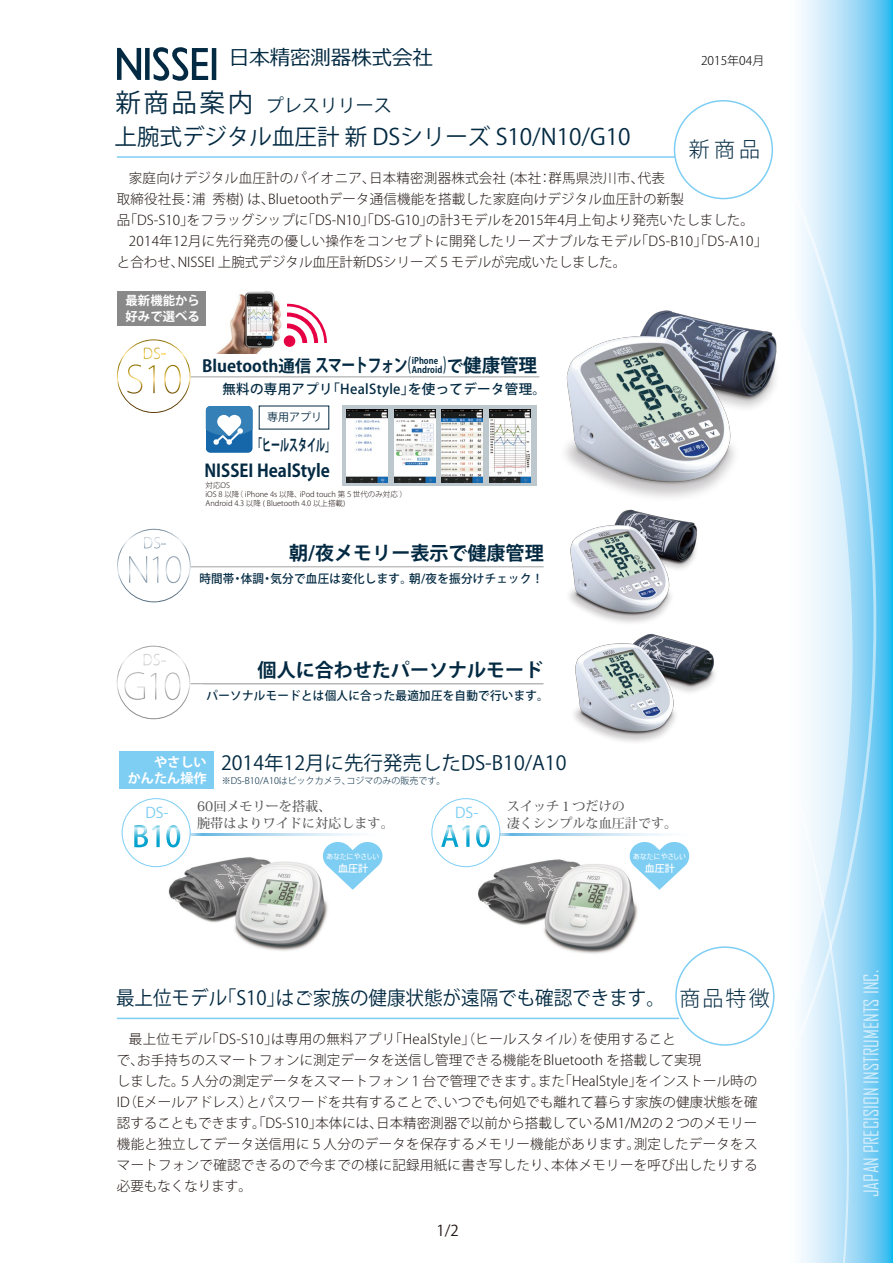
<style>
.page{position:relative;width:893px;height:1263px;background:#fff}
.page>*{position:absolute;margin:0;border:0;box-sizing:border-box;transform-origin:0 0}
.t1{font:25.5px "Koz Go Pro";letter-spacing:.1em;color:#032a42}
.t2{font:22.5px "Koz Go Pro";color:#032a42}
.t3{font:300 21px "Koz Go Pro";letter-spacing:.1em;color:#032a42}
.t4{font:20.4px "Meiryo";color:#032a42}
.t5{font:19.5px "Koz Go Pro";color:#032a42;scale:.95 1}
.t6{font:19.5px "Agency FB";color:#d3edfb}
.t7{font:19.5px "Koz Go Pro";color:#032a42}
.t8{font:700 19.05px "Koz Go Pro";color:#032a42}
.t9{font:500 18.75px "Koz Go Pro";color:#032a42;scale:.55 1}
.t10{font:700 18.45px "Koz Go Pro";color:#032a42}
.t11{font:18px "Koz Go Pro";color:#032a42}
.t12{font:700 17.55px "Koz Go Pro";color:#032a42;scale:.95 1}
.t13{font:700 16.5px "Koz Go Pro";color:#032a42}
.t14{font:700 16.2px "Koz Go Pro";color:#032a42;scale:.56 1}
.t15{font:15px "Koz Go Pro";color:#221815}
.t16{font:14.7px "Koz Go Pro";color:#7ecef4}
.t17{font:300 13.5px/21px "Koz Go Pro";letter-spacing:.01em;color:#221815}
.t18{font:500 13.5px "Koz Go Pro";letter-spacing:.025em;color:#032a42}
.t19{font:700 13.2px/16.5px "Koz Go Pro";color:#fff;text-align:right}
.t20{font:500 13.05px/17.1px "Koz Min Pro";color:#595757}
.t21{font:700 12.45px/15.5px "Koz Go Pro";color:#fff}
.t22{font:500 12px "Koz Go Pro";letter-spacing:.025em;color:#032a42;scale:.96 1}
.t23{font:300 12px "Koz Go Pro";color:#000}
.t24{font:10.95px "Koz Go Pro";color:#032a42}
.t25{font:500 10.05px "Koz Go Pro";color:#fff}
.t26{font:300 9px "Koz Go Pro";color:#032a42}
.t27{font:700 9px "Koz Go Pro";color:#032a42;scale:.9 1}
.t28{font:300 7.5px/9px "Koz Go Pro";color:#221815}
.t29{font:7.05px "Ume P Gothic O5";letter-spacing:.05em;color:#fff}
.s1{font-size:18.45px}
.s2{font-weight:500;font-size:18.75px}
.s3{font-size:16.5px}
</style>
<div class="page">
<svg style="left:801px;top:0;width:92px;height:1263px;background:#6dccf3"></svg>
<svg style="left:744px;top:950px;width:105px;height:313px"></svg>
<svg style="left:761px;top:125px;width:115px;height:992px"></svg>
<div style="left:342px;top:406px;width:194px;height:80px;background:#bdc7ce"></div>
<img style="left:450px;top:824px;width:238px;height:158px">
<img style="left:140px;top:821px;width:217px;height:130px">
<img style="left:501px;top:261px;width:378px;height:252px">
<img style="left:531px;top:480px;width:227px;height:119px">
<img style="left:535px;top:599px;width:228px;height:151px">
<img style="left:347px;top:409px;width:41px;height:74px">
<img style="left:394px;top:409px;width:41px;height:74px">
<img style="left:441px;top:409px;width:42px;height:74px">
<img style="left:489px;top:409px;width:41px;height:74px">
<div style="left:674px;top:100px;width:99px;height:99px;border:2px solid #7ecef4;border-radius:50%"></div>
<div style="left:675px;top:946px;width:100px;height:100px;border:2px solid #7ecef4;border-radius:50%"></div>
<hr style="left:117px;top:156px;width:558px;height:2px;background:#7ecef4">
<hr style="left:117px;top:1018px;width:562px;height:1px;background:#7ecef4">
<hr style="left:212px;top:48px;width:4px;height:32px;background:#032a42">
<svg style="left:153px;top:47px;width:55px;height:34px"></svg>
<div style="left:145px;top:48px;width:5px;height:32px;background:#032a42"></div>
<svg style="left:117px;top:48px;width:24px;height:32px"></svg>
<img style="left:217px;top:291px;width:65px;height:62px">
<hr style="left:191px;top:376px;width:348px;height:1px;background:#b5b6b6">
<svg style="left:117px;top:339px;width:73px;height:74px"></svg>
<div style="left:284px;top:335px;width:11px;height:12px;background:#e60044;border-radius:50%"></div>
<svg style="left:288px;top:304px;width:39px;height:39px"></svg>
<hr style="left:191px;top:566px;width:353px;height:1px;background:#b5b6b6">
<svg style="left:117px;top:529px;width:74px;height:73px"></svg>
<hr style="left:190px;top:683px;width:353px;height:1px;background:#b5b6b6">
<svg style="left:117px;top:646px;width:73px;height:73px"></svg>
<div style="left:117px;top:291px;width:89px;height:35px;background:#898989"></div>
<svg style="left:191px;top:833px;width:166px;height:2px"></svg>
<svg style="left:500px;top:833px;width:188px;height:2px"></svg>
<svg style="left:441px;top:825px;width:29px;height:22px"></svg>
<svg style="left:476px;top:825px;width:14px;height:22px"></svg>
<div style="left:431px;top:798px;width:69px;height:69px;border:1px solid #7ecef4;border-radius:50%"></div>
<svg style="left:134px;top:825px;width:26px;height:22px"></svg>
<svg style="left:166px;top:825px;width:14px;height:22px"></svg>
<div style="left:122px;top:798px;width:69px;height:69px;border:1px solid #7ecef4;border-radius:50%"></div>
<svg style="left:321px;top:840px;width:62px;height:50px"></svg>
<svg style="left:628px;top:840px;width:62px;height:50px"></svg>
<div style="left:119px;top:751px;width:94px;height:37px;background:#7ecef4"></div>
<svg style="left:206px;top:406px;width:47px;height:47px"></svg>
<h3 class="t4" style="left:229px;top:44px;width:205px">日本精密測器株式会社</h3>
<h1 class="t1" style="left:115px;top:86px;width:139px">新商品案内</h1>
<h3 class="t11" style="left:266px;top:93px;width:127px">プレスリリース</h3>
<h2 class="t2" style="left:115px;top:122px;width:517px">上腕式デジタル血圧計 新 DSシリーズ S10/N10/G10</h2>
<p class="t23" style="left:701px;top:52px;width:65px">2015年04月</p>
<h3 class="t3" style="left:689px;top:135px;width:73px">新商品</h3>
<p class="t17" style="left:129px;top:167px;width:537px">家庭向けデジタル血圧計のパイオニア、日本精密測器株式会社 (本社：群馬県渋川市、代表</p>
<p class="t17" style="left:117px;top:188px;width:569px">取締役社長：浦 秀樹) は、Bluetoothデータ通信機能を搭載した家庭向けデジタル血圧計の新製</p>
<p class="t17" style="left:117px;top:209px;width:638px">品「DS-S10」をフラッグシップに「DS-N10」「DS-G10」の計3モデルを2015年4月上旬より発売いたしました。</p>
<p class="t17" style="left:129px;top:230px;width:640px">2014年12月に先行発売の優しい操作をコンセプトに開発したリーズナブルなモデル「DS-B10」「DS-A10」</p>
<p class="t17" style="left:117px;top:251px;width:511px">と合わせ、NISSEI 上腕式デジタル血圧計新DSシリーズ５モデルが完成いたしました。</p>
<p class="t21" style="left:126px;top:294px;width:76px">最新機能から好みで選べる</p>
<p class="t13" style="left:202px;top:356px;width:207px">Bluetooth通信 <span class="s1">スマートフォン</span></p>
<h3 class="t10" style="left:443px;top:354px;width:95px"><span class="s2">)</span><span class="s3">で</span>健康管理</h3>
<p class="t18" style="left:222px;top:380px;width:325px">無料の専用アプリ「HealStyle」を使ってデータ管理。</p>
<h3 class="t9" style="left:408px;top:352px;width:8px">(</h3>
<p class="t27" style="left:412px;top:364px;width:35px">Android</p>
<p class="t27" style="left:412px;top:355px;width:31px">iPhone</p>
<p class="t24" style="left:267px;top:410px;width:57px">専用アプリ</p>
<p class="t14" style="left:253px;top:435px;width:146px">「ヒールスタイル」</p>
<p class="t28" style="left:206px;top:481px;width:203px">対応OS<br>iOS 8 以降（ iPhone 4s 以降、iPod touch 第５世代のみ対応 ）<br>Android 4.3 以降 ( Bluetooth 4.0 以上搭載)</p>
<p class="t12" style="left:204px;top:459px;width:133px">NISSEI HealStyle</p>
<h3 class="t8" style="left:289px;top:541px;width:256px">朝/夜メモリー表示で健康管理</h3>
<p class="t22" style="left:199px;top:571px;width:360px">時間帯・体調・気分で血圧は変化します。朝/夜を振分けチェック！</p>
<h3 class="t8" style="left:258px;top:658px;width:287px">個人に合わせたパーソナルモード</h3>
<p class="t22" style="left:207px;top:688px;width:358px">パーソナルモードとは個人に合った最適加圧を自動で行います。</p>
<p class="t19" style="left:128px;top:754px;width:81px">やさしい<br>かんたん操作</p>
<h3 class="t7" style="left:221px;top:750px;width:347px">2014年12月に先行発売したDS-B10/A10</h3>
<p class="t26" style="left:222px;top:775px;width:225px">※DS-B10/A10はビックカメラ、コジマのみの販売です。</p>
<p class="t16" style="left:145px;top:803px;width:25px">DS-</p>
<p class="t20" style="left:197px;top:797px;width:198px">60回メモリーを搭載、<br>腕帯はよりワイドに対応します。</p>
<p class="t29" style="left:326px;top:853px;width:54px">あなたにやさしい</p>
<p class="t25" style="left:338px;top:861px;width:32px">血圧計</p>
<p class="t16" style="left:455px;top:803px;width:25px">DS-</p>
<p class="t20" style="left:507px;top:797px;width:172px">スイッチ１つだけの<br>凄くシンプルな血圧計です。</p>
<p class="t29" style="left:633px;top:853px;width:54px">あなたにやさしい</p>
<p class="t25" style="left:645px;top:861px;width:32px">血圧計</p>
<h3 class="t5" style="left:116px;top:985px;width:579px">最上位モデル「S10」はご家族の健康状態が遠隔でも確認できます。</h3>
<h3 class="t3" style="left:679px;top:984px;width:92px">商品特徴</h3>
<p class="t17" style="left:117px;top:1029px;width:642px;text-indent:12px">最上位モデル「DS-S10」は専用の無料アプリ「HealStyle」（ヒールスタイル）を使用すること<br>で、お手持ちのスマートフォンに測定データを送信し管理できる機能をBluetooth を搭載して実現<br>しました。５人分の測定データをスマートフォン１台で管理できます。また「HealStyle」をインストール時のID（Eメールアドレス）とパスワードを共有することで、いつでも何処でも離れて暮らす家族の健康状態を確認することもできます。「DS-S10」本体には、日本精密測器で以前から搭載しているM1/M2の２つのメモリー機能と独立してデータ送信用に５人分のデータを保存するメモリー機能があります。測定したデータをスマートフォンで確認できるので今までの様に記録用紙に書き写したり、本体メモリーを呼び出したりする必要もなくなります。</p>
<p class="t15" style="left:437px;top:1221px;width:24px">1/2</p>
<h3 class="t6" style="left:859px;top:1197px;width:229px;rotate:-90deg">JAPAN PRECISION INSTRUMENTS INC.</h3>
</div>
